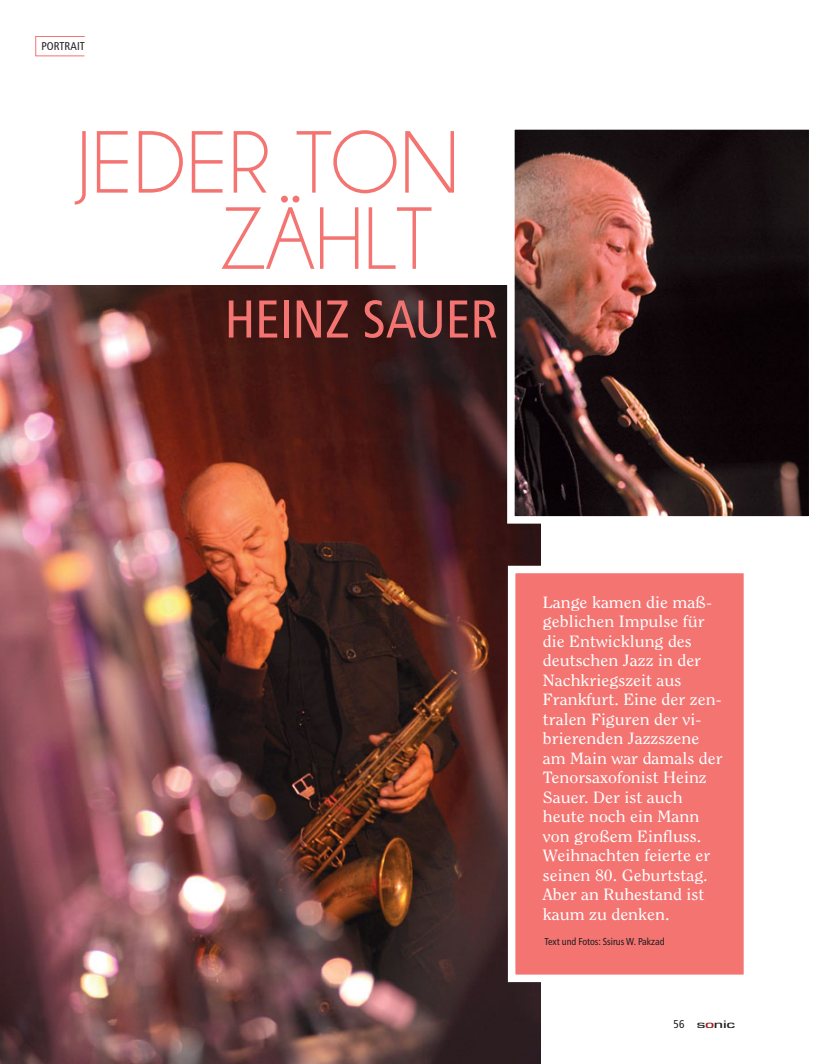
<style>
.page{position:relative;width:815px;height:1064px;background:#fff}
.page>*{position:absolute;margin:0;border:0;box-sizing:border-box;transform-origin:0 0}
.t1{font:89px/76.1px "Champagne&Limousines";letter-spacing:.015em;color:#f37471;text-align:right}
.t2{font:condensed 53px "Frutiger LT Std";color:#f37471}
.t3{font:16.25px/19.5px "Clearface Std";color:#fff;scale:1.1 1}
.t4{font:condensed 11.25px "Frutiger LT Std";letter-spacing:.01em;color:#231f20}
.t5{font:500 11.25px "Eurostile T";letter-spacing:-.02em;color:#231f20;scale:1.6 1}
.t6{font:condensed 10px "Frutiger LT Std";letter-spacing:-.005em;color:#231f20}
.s1{font-family:"Frutiger LT Std";font-weight:400;font-stretch:condensed}
.s2{color:#971b1e}
</style>
<div class="page">
<img style="left:0;top:286px;width:540px;height:778px">
<div style="left:515px;top:573px;width:229px;height:401px;background:#f37471"></div>
<div style="left:508px;top:566px;width:243px;height:416px;border:8px solid #fff"></div>
<div style="left:35px;top:36px;width:50px;height:20px;border:1px solid #f37471"></div>
<img style="left:507px;top:129px;width:302px;height:394px">
<p class="t4" style="left:41px;top:39px;width:45px">PORTRAIT</p>
<h1 class="t1" style="left:77px;top:124px;width:383px">JEDER TON<br>ZÄHLT</h1>
<h2 class="t2" style="left:225px;top:288px;width:275px">HEINZ SAUER</h2>
<p class="t3" style="left:543px;top:593px;width:165px">Lange kamen die maß&shy;geblichen Impulse für die Entwicklung des deutschen Jazz in der<br>Nachkriegszeit aus<br>Frankfurt. Eine der zen&shy;tralen Figuren der vi&shy;brierenden Jazzszene am Main war damals der<br>Tenorsaxofonist Heinz<br>Sauer. Der ist auch heute noch ein Mann von großem Einfluss.<br>Weihnachten feierte er seinen 80. Geburtstag.<br>Aber an Ruhestand ist kaum zu denken.</p>
<p class="t6" style="left:544px;top:935px;width:122px">Text und Fotos: Ssirus W. Pakzad</p>
<p class="t5" style="left:674px;top:1018px;width:40px"><span class="s1">56</span> s<span class="s2">o</span>nic</p>
</div>
